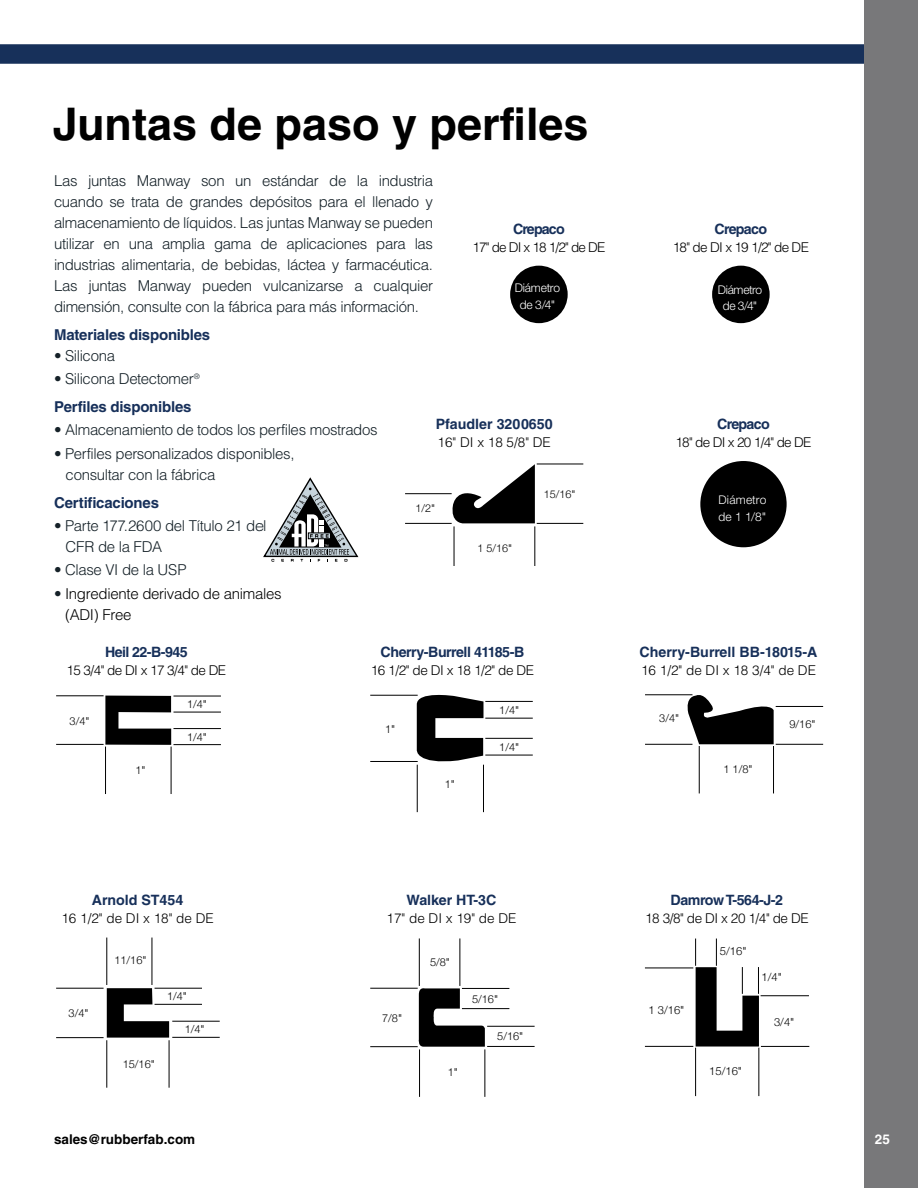
<style>
.page{position:relative;width:918px;height:1188px;background:#fff}
.page>*{position:absolute;margin:0;border:0;box-sizing:border-box;transform-origin:0 0}
.t1{font:700 45px "Helvetica LT Std";color:#000}
.t2{font:300 15px/21px "Helvetica LT Std";letter-spacing:-.025em;color:#152128}
.t3{font:300 15px/21px "Helvetica LT Std";letter-spacing:-.02em;color:#000}
.t4{font:700 15px "Helvetica LT Std";letter-spacing:-.015em;color:#17305a}
.t5{font:700 14.25px "Helvetica LT Std";color:#17305a}
.t6{font:700 14.25px "Helvetica LT Std";letter-spacing:-.03em;color:#17305a}
.t7{font:700 14.25px "Helvetica LT Std";letter-spacing:-.05em;color:#17305a}
.t8{font:700 14.25px "Helvetica LT Std";letter-spacing:-.06em;color:#17305a}
.t9{font:300 13.5px "Helvetica LT Std";letter-spacing:-.03em;color:#000}
.t10{font:300 13.5px "Helvetica LT Std";color:#000}
.t11{font:300 13.5px "Helvetica LT Std";letter-spacing:-.05em;color:#000}
.t12{font:700 13.5px "Helvetica LT Std";color:#000}
.t13{font:300 13.5px "Helvetica LT Std";letter-spacing:-.06em;color:#000}
.t14{font:700 13.5px "Helvetica LT Std";color:#fff}
.t15{font:300 12px/16.5px "Helvetica Neue";letter-spacing:-.015em;color:#fff;text-align:center}
.t16{font:300 12px/16.5px "Helvetica Neue";letter-spacing:.015em;color:#fff}
.t17{font:300 11.25px "Helvetica Neue";color:#000}
.t18{font:300 10.95px "Helvetica Neue";color:#000}
.t19{font:300 10.8px "Helvetica Neue";color:#000}
.s1{font-weight:700;color:#17305a}
.s2{color:#152128}
</style>
<div class="page">
<div style="left:864px;top:0;width:54px;height:1188px;background:#78787a"></div>
<div style="left:0;top:44px;width:864px;height:20px;background:#17305a"></div>
<svg style="left:263px;top:477px;width:95px;height:85px"></svg>
<div style="left:510px;top:266px;width:58px;height:57px;background:#000;border-radius:50%"></div>
<div style="left:712px;top:266px;width:58px;height:57px;background:#000;border-radius:50%"></div>
<svg style="left:450px;top:464px;width:85px;height:59px"></svg>
<hr style="left:405px;top:493px;width:47px;height:1px;background:#000">
<hr style="left:405px;top:523px;width:47px;height:1px;background:#000">
<hr style="left:454px;top:526px;width:1px;height:40px;background:#000">
<hr style="left:535px;top:526px;width:1px;height:40px;background:#000">
<hr style="left:537px;top:464px;width:46px;height:1px;background:#000">
<hr style="left:537px;top:523px;width:46px;height:1px;background:#000">
<div style="left:700px;top:461px;width:87px;height:86px;background:#000;border-radius:50%"></div>
<svg style="left:107px;top:988px;width:62px;height:50px"></svg>
<hr style="left:56px;top:988px;width:48px;height:1px;background:#000">
<hr style="left:56px;top:1037px;width:48px;height:1px;background:#000">
<hr style="left:152px;top:938px;width:1px;height:47px;background:#000">
<hr style="left:107px;top:938px;width:1px;height:47px;background:#000">
<hr style="left:169px;top:1040px;width:1px;height:48px;background:#000">
<hr style="left:107px;top:1040px;width:1px;height:48px;background:#000">
<hr style="left:155px;top:988px;width:47px;height:1px;background:#000">
<hr style="left:155px;top:1004px;width:47px;height:1px;background:#000">
<hr style="left:172px;top:1021px;width:48px;height:1px;background:#000">
<hr style="left:172px;top:1037px;width:48px;height:1px;background:#000">
<svg style="left:415px;top:694px;width:68px;height:71px"></svg>
<hr style="left:485px;top:701px;width:48px;height:1px;background:#000">
<hr style="left:370px;top:695px;width:48px;height:1px;background:#000">
<hr style="left:370px;top:761px;width:48px;height:1px;background:#000">
<hr style="left:417px;top:765px;width:1px;height:47px;background:#000">
<hr style="left:483px;top:765px;width:1px;height:47px;background:#000">
<hr style="left:485px;top:718px;width:48px;height:1px;background:#000">
<hr style="left:485px;top:738px;width:48px;height:1px;background:#000">
<hr style="left:485px;top:755px;width:48px;height:1px;background:#000">
<svg style="left:685px;top:694px;width:89px;height:50px"></svg>
<hr style="left:645px;top:695px;width:47px;height:1px;background:#000">
<hr style="left:645px;top:744px;width:47px;height:1px;background:#000">
<hr style="left:776px;top:706px;width:47px;height:1px;background:#000">
<hr style="left:776px;top:744px;width:47px;height:1px;background:#000">
<hr style="left:699px;top:746px;width:1px;height:47px;background:#000">
<hr style="left:773px;top:746px;width:1px;height:47px;background:#000">
<svg style="left:105px;top:696px;width:66px;height:49px"></svg>
<hr style="left:56px;top:696px;width:48px;height:1px;background:#000">
<hr style="left:56px;top:744px;width:48px;height:1px;background:#000">
<hr style="left:105px;top:747px;width:1px;height:47px;background:#000">
<hr style="left:171px;top:747px;width:1px;height:47px;background:#000">
<hr style="left:173px;top:696px;width:48px;height:1px;background:#000">
<hr style="left:173px;top:712px;width:48px;height:1px;background:#000">
<hr style="left:173px;top:728px;width:48px;height:1px;background:#000">
<hr style="left:173px;top:744px;width:48px;height:1px;background:#000">
<svg style="left:418px;top:987px;width:67px;height:60px"></svg>
<hr style="left:370px;top:988px;width:48px;height:1px;background:#000">
<hr style="left:370px;top:1046px;width:48px;height:1px;background:#000">
<hr style="left:419px;top:1049px;width:1px;height:48px;background:#000">
<hr style="left:485px;top:1049px;width:1px;height:48px;background:#000">
<hr style="left:462px;top:988px;width:47px;height:1px;background:#000">
<hr style="left:462px;top:1008px;width:47px;height:1px;background:#000">
<hr style="left:487px;top:1026px;width:48px;height:1px;background:#000">
<hr style="left:487px;top:1046px;width:48px;height:1px;background:#000">
<hr style="left:419px;top:938px;width:1px;height:48px;background:#000">
<hr style="left:460px;top:938px;width:1px;height:48px;background:#000">
<hr style="left:695px;top:1048px;width:1px;height:48px;background:#000">
<hr style="left:759px;top:1048px;width:1px;height:48px;background:#000">
<hr style="left:645px;top:968px;width:48px;height:1px;background:#000">
<hr style="left:645px;top:1046px;width:48px;height:1px;background:#000">
<hr style="left:761px;top:995px;width:48px;height:1px;background:#000">
<hr style="left:761px;top:1046px;width:48px;height:1px;background:#000">
<svg style="left:695px;top:939px;width:64px;height:108px"></svg>
<h1 class="t1" style="left:53px;top:97px;width:537px">Juntas de paso y perfiles</h1>
<p class="t2" style="left:54px;top:170px;width:381px;text-align:justify">Las juntas Manway son un estándar de la industria cuando se trata de grandes depósitos para el llenado y almacenamiento de líquidos. Las juntas Manway se pueden utilizar en una amplia gama de aplicaciones para las industrias alimentaria, de bebidas, láctea y farmacéutica.<br>Las juntas Manway pueden vulcanizarse a cualquier dimensión, consulte con la fábrica para más información.</p>
<p class="t4" style="left:54px;top:326px;width:158px">Materiales disponibles</p>
<p class="t2" style="left:54px;top:345px;width:63px">• Silicona</p>
<p class="t2" style="left:54px;top:365px;width:147px;line-height:27.8px">• Silicona Detectomer<sup>®<br></sup><span class="s1">Perfiles disponibles</span></p>
<p class="t2" style="left:54px;top:419px;width:325px">• Almacenamiento de todos los perfiles mostrados</p>
<p class="t2" style="left:66px;top:443px;width:230px;text-indent:-12px">• Perfiles personalizados disponibles, consultar con la fábrica</p>
<p class="t4" style="left:54px;top:493px;width:107px">Certificaciones</p>
<p class="t2" style="left:66px;top:515px;width:202px;text-indent:-12px">• Parte 177.2600 del Título 21 del<br>CFR de la FDA</p>
<p class="t2" style="left:54px;top:559px;width:134px">• Clase VI de la USP</p>
<p class="t3" style="left:65px;top:583px;width:218px;text-indent:-11px"><span class="s2">•</span> Ingrediente derivado de animales (ADI) Free</p>
<p class="t8" style="left:513px;top:221px;width:53px">Crepaco</p>
<p class="t13" style="left:472px;top:239px;width:134px">17" de DI x 18 1/2" de DE</p>
<p class="t15" style="left:515px;top:280px;width:47px">Diámetro de 3/4"</p>
<p class="t5" style="left:436px;top:415px;width:119px">Pfaudler 3200650</p>
<p class="t9" style="left:438px;top:434px;width:115px">16" DI x 18 5/8" DE</p>
<p class="t19" style="left:544px;top:487px;width:33px">15/16"</p>
<p class="t19" style="left:416px;top:502px;width:21px">1/2"</p>
<p class="t19" style="left:478px;top:542px;width:36px">1 5/16"</p>
<p class="t6" style="left:105px;top:644px;width:84px">Heil 22-B-945</p>
<p class="t9" style="left:66px;top:662px;width:161px">15 3/4" de DI x 17 3/4" de DE</p>
<p class="t18" style="left:70px;top:715px;width:21px">3/4"</p>
<p class="t18" style="left:135px;top:763px;width:12px">1"</p>
<p class="t18" style="left:187px;top:698px;width:21px">1/4"</p>
<p class="t18" style="left:187px;top:730px;width:21px">1/4"</p>
<p class="t6" style="left:381px;top:644px;width:145px">Cherry-Burrell 41185-B</p>
<p class="t9" style="left:371px;top:662px;width:165px">16 1/2" de DI x 18 1/2" de DE</p>
<p class="t18" style="left:385px;top:723px;width:12px">1"</p>
<p class="t18" style="left:445px;top:777px;width:12px">1"</p>
<p class="t18" style="left:499px;top:703px;width:21px">1/4"</p>
<p class="t18" style="left:499px;top:740px;width:21px">1/4"</p>
<p class="t7" style="left:715px;top:221px;width:54px">Crepaco</p>
<p class="t11" style="left:673px;top:239px;width:138px">18" de DI x 19 1/2" de DE</p>
<p class="t15" style="left:718px;top:281px;width:46px">Diámetro de 3/4"</p>
<p class="t7" style="left:717px;top:416px;width:54px">Crepaco</p>
<p class="t11" style="left:675px;top:434px;width:138px">18" de DI x 20 1/4" de DE</p>
<p class="t16" style="left:719px;top:491px;width:49px">Diámetro de 1 1/8"</p>
<p class="t5" style="left:639px;top:644px;width:180px">Cherry-Burrell BB-18015-A</p>
<p class="t10" style="left:641px;top:662px;width:176px">16 1/2" de DI x 18 3/4" de DE</p>
<p class="t18" style="left:659px;top:712px;width:21px">3/4"</p>
<p class="t18" style="left:723px;top:762px;width:31px">1 1/8"</p>
<p class="t18" style="left:789px;top:718px;width:28px">9/16"</p>
<p class="t5" style="left:92px;top:891px;width:93px">Arnold ST454</p>
<p class="t10" style="left:61px;top:910px;width:154px">16 1/2" de DI x 18" de DE</p>
<p class="t5" style="left:406px;top:891px;width:92px">Walker HT-3C</p>
<p class="t10" style="left:387px;top:910px;width:131px">17" de DI x 19" de DE</p>
<p class="t6" style="left:671px;top:891px;width:114px">Damrow T-564-J-2</p>
<p class="t9" style="left:645px;top:910px;width:165px">18 3/8" de DI x 20 1/4" de DE</p>
<p class="t18" style="left:114px;top:953px;width:34px">11/16"</p>
<p class="t18" style="left:430px;top:955px;width:21px">5/8"</p>
<p class="t17" style="left:720px;top:944px;width:28px">5/16"</p>
<p class="t17" style="left:761px;top:971px;width:22px">1/4"</p>
<p class="t18" style="left:69px;top:1006px;width:21px">3/4"</p>
<p class="t18" style="left:167px;top:989px;width:21px">1/4"</p>
<p class="t18" style="left:185px;top:1022px;width:21px">1/4"</p>
<p class="t18" style="left:382px;top:1011px;width:21px">7/8"</p>
<p class="t18" style="left:472px;top:992px;width:28px">5/16"</p>
<p class="t18" style="left:497px;top:1030px;width:28px">5/16"</p>
<p class="t17" style="left:648px;top:1004px;width:37px">1 3/16"</p>
<p class="t17" style="left:774px;top:1015px;width:22px">3/4"</p>
<p class="t18" style="left:123px;top:1058px;width:34px">15/16"</p>
<p class="t18" style="left:448px;top:1066px;width:12px">1"</p>
<p class="t17" style="left:709px;top:1064px;width:34px">15/16"</p>
<p class="t12" style="left:54px;top:1131px;width:143px">sales@rubberfab.com</p>
<p class="t14" style="left:875px;top:1131px;width:17px">25</p>
</div>
